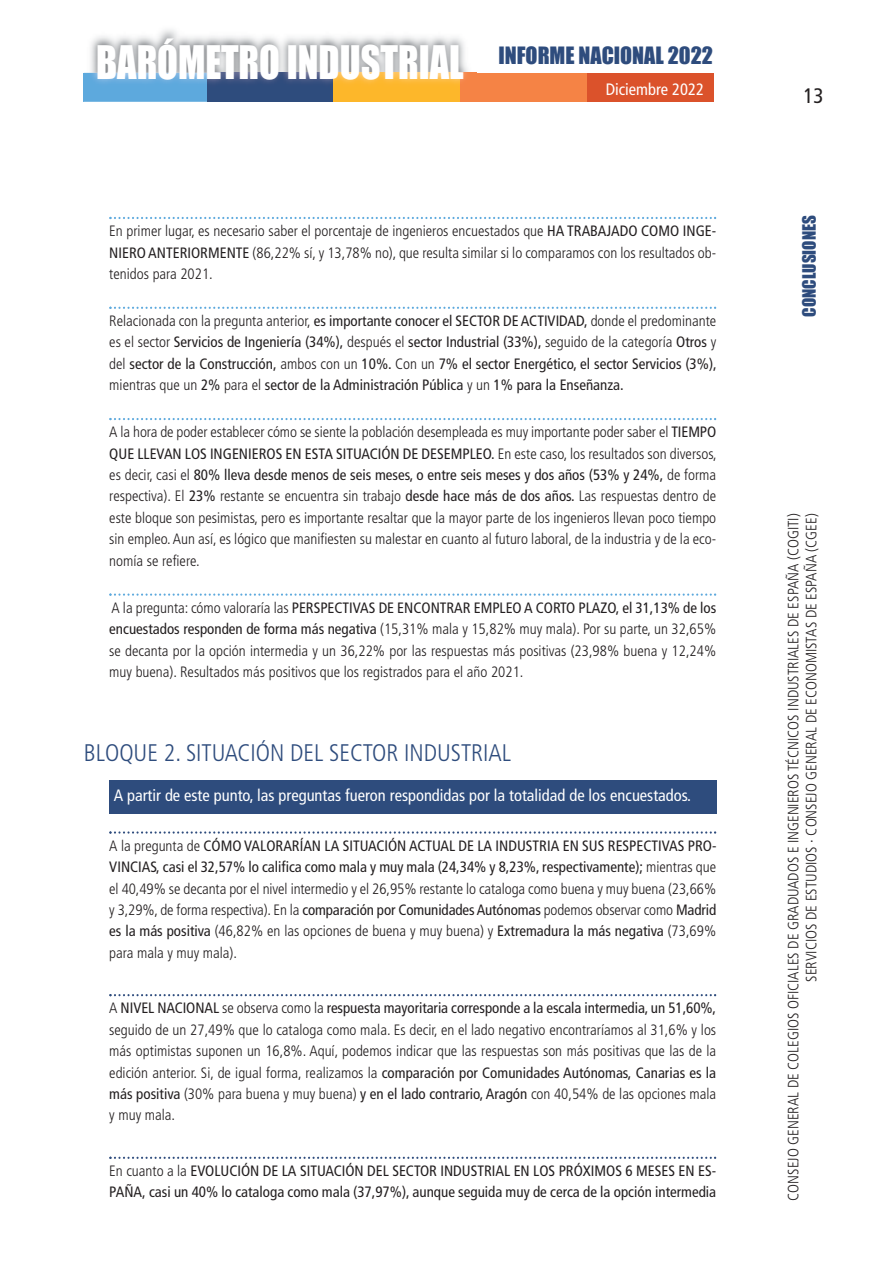
<style>
.page{position:relative;width:893px;height:1263px;background:#fff}
.page>*{position:absolute;margin:0;border:0;box-sizing:border-box;transform-origin:0 0}
.t1{font:42.75px "Impact";color:#fff;scale:.89 1}
.t2{font:300 condensed 24px "Frutiger";color:#2e4c7d}
.t3{font:condensed 21px "Frutiger";color:#231f20}
.t4{font:17.1px "Impact";color:#2e4c7d}
.t5{font:condensed 16.5px "Frutiger";color:#fff}
.t6{font:300 condensed 15px/21.5px "Frutiger";color:#231f20;text-align:justify}
.t7{font:condensed 15px/21.5px "Frutiger";color:#231f20;text-align:justify}
.s1{font-weight:400}
.s2{font-weight:300}
</style>
<div class="page">
<div style="left:460px;top:73px;width:127px;height:29px;background:#f58345"></div>
<div style="left:587px;top:73px;width:127px;height:29px;background:#db522b"></div>
<img style="left:84px;top:29px;width:393px;height:44px">
<img style="left:84px;top:73px;width:123px;height:29px">
<img style="left:207px;top:73px;width:259px;height:29px">
<svg style="left:109px;top:217px;width:607px;height:2px"></svg>
<svg style="left:109px;top:307px;width:607px;height:2px"></svg>
<svg style="left:109px;top:418px;width:607px;height:2px"></svg>
<svg style="left:109px;top:593px;width:607px;height:3px"></svg>
<svg style="left:109px;top:831px;width:607px;height:3px"></svg>
<svg style="left:109px;top:994px;width:607px;height:2px"></svg>
<svg style="left:109px;top:1157px;width:607px;height:2px"></svg>
<div style="left:109px;top:780px;width:607px;height:33px;background:#2e4c7d"></div>
<h1 class="t1" style="left:96px;top:39px;width:694px">BARÓMETRO INDUSTRIAL <sup>INFORME</sup> <sup>NACIONAL</sup> <sup>2022</sup></h1>
<p class="t5" style="left:606px;top:82px;width:100px">Diciembre 2022</p>
<p class="t6" style="left:109px;top:221px;width:608px">En primer lugar, es necesario saber el porcentaje de ingenieros encuestados que <span class="s1">HA TRABAJADO COMO INGE-NIERO ANTERIORMENTE</span> (86,22% sí, y 13,78% no), que resulta similar si lo comparamos con los resultados ob&shy;tenidos para 2021.</p>
<p class="t7" style="left:109px;top:311px;width:609px"><span class="s2">Relacionada con la pregunta anterior,</span> es importante conocer el SECTOR DE ACTIVIDAD, <span class="s2">donde el predominante es el sector</span> Servicios de Ingeniería (34%), <span class="s2">después el</span> sector Industrial (33%), <span class="s2">seguido de la categoría</span> Otros <span class="s2">y del</span> sector de la Construcción, <span class="s2">ambos con un</span> 10%. <span class="s2">Con un</span> 7% el sector Energético, el sector Servicios (3%), <span class="s2">mientras que un</span> 2% <span class="s2">para el</span> sector de la Administración Pública <span class="s2">y un</span> 1% para la Enseñanza.</p>
<p class="t6" style="left:109px;top:423px;width:609px">A la hora de poder establecer cómo se siente la población desempleada es muy importante poder saber el <span class="s1">TIEMPO QUE LLEVAN LOS INGENIEROS EN ESTA SITUACIÓN DE DESEMPLEO.</span> En este caso, los resultados son diversos, es decir, casi el <span class="s1">80% lleva desde menos de seis meses, o entre seis meses y dos años (53% y 24%,</span> de forma respectiva). El <span class="s1">23%</span> restante se encuentra sin trabajo <span class="s1">desde hace más de dos años.</span> Las respuestas dentro de este bloque son pesimistas, pero es importante resaltar que la mayor parte de los ingenieros llevan poco tiempo sin empleo. Aun así, es lógico que manifiesten su malestar en cuanto al futuro laboral, de la industria y de la eco&shy;nomía se refiere.</p>
<p class="t6" style="left:109px;top:598px;width:608px">A la pregunta: cómo valoraría las <span class="s1">PERSPECTIVAS DE ENCONTRAR EMPLEO A CORTO PLAZO, el 31,13% de los encuestados responden de forma más negativa</span> (15,31% mala y 15,82% muy mala). Por su parte, un 32,65% se decanta por la opción intermedia y un 36,22% por las respuestas más positivas (23,98% buena y 12,24% muy buena). Resultados más positivos que los registrados para el año 2021.</p>
<h2 class="t2" style="left:84px;top:743px;width:429px">BLOQUE 2. SITUACIÓN DEL SECTOR INDUSTRIAL</h2>
<p class="t5" style="left:114px;top:789px;width:579px">A partir de este punto, las preguntas fueron respondidas por la totalidad de los encuestados.</p>
<p class="t6" style="left:109px;top:836px;width:609px">A la pregunta de <span class="s1">CÓMO VALORARÍAN LA SITUACIÓN ACTUAL DE LA INDUSTRIA EN SUS RESPECTIVAS PRO-VINCIAS, casi el 32,57% lo califica como mala y muy mala (24,34% y 8,23%, respectivamente);</span> mientras que el 40,49% se decanta por el nivel intermedio y el 26,95% restante lo cataloga como buena y muy buena (23,66% y 3,29%, de forma respectiva). En la <span class="s1">comparación por Comunidades Autónomas</span> podemos observar como <span class="s1">Madrid es la más positiva</span> (46,82% en las opciones de buena y muy buena) y <span class="s1">Extremadura la más negativa</span> (73,69% para mala y muy mala).</p>
<p class="t6" style="left:109px;top:999px;width:608px">A <span class="s1">NIVEL NACIONAL</span> se observa como la <span class="s1">respuesta mayoritaria corresponde a la escala intermedia, un 51,60%, </span>seguido de un 27,49% que lo cataloga como mala. Es decir, en el lado negativo encontraríamos al 31,6% y los más optimistas suponen un 16,8%. Aquí, podemos indicar que las respuestas son más positivas que las de la edición anterior. Si, de igual forma, realizamos la <span class="s1">comparación por Comunidades Autónomas, Canarias es la más positiva</span> (30% para buena y muy buena) <span class="s1">y en el lado contrario, Aragón</span> con 40,54% de las opciones mala y muy mala.</p>
<p class="t7" style="left:109px;top:1161px;width:608px"><span class="s2">En cuanto a la</span> EVOLUCIÓN DE LA SITUACIÓN DEL SECTOR INDUSTRIAL EN LOS PRÓXIMOS 6 MESES EN ES-<br>PAÑA, casi un 40% lo cataloga como mala (37,97%), aunque seguida muy de cerca de la opción intermedia</p>
<h3 class="t3" style="left:803px;top:88px;width:22px">13</h3>
<p class="t4" style="left:800px;top:317px;width:103px;rotate:-90deg">CONCLUSIONES</p>
<p class="t6" style="left:785px;top:1201px;width:689px;line-height:18px;text-align:right;rotate:-90deg">CONSEJO GENERAL DE COLEGIOS OFICIALES DE GRADUADOS E INGENIEROS TÉCNICOS INDUSTRIALES DE ESPAÑA (COGITI)<br>SERVICIOS DE ESTUDIOS · CONSEJO GENERAL DE ECONOMISTAS DE ESPAÑA (CGEE)</p>
</div>
